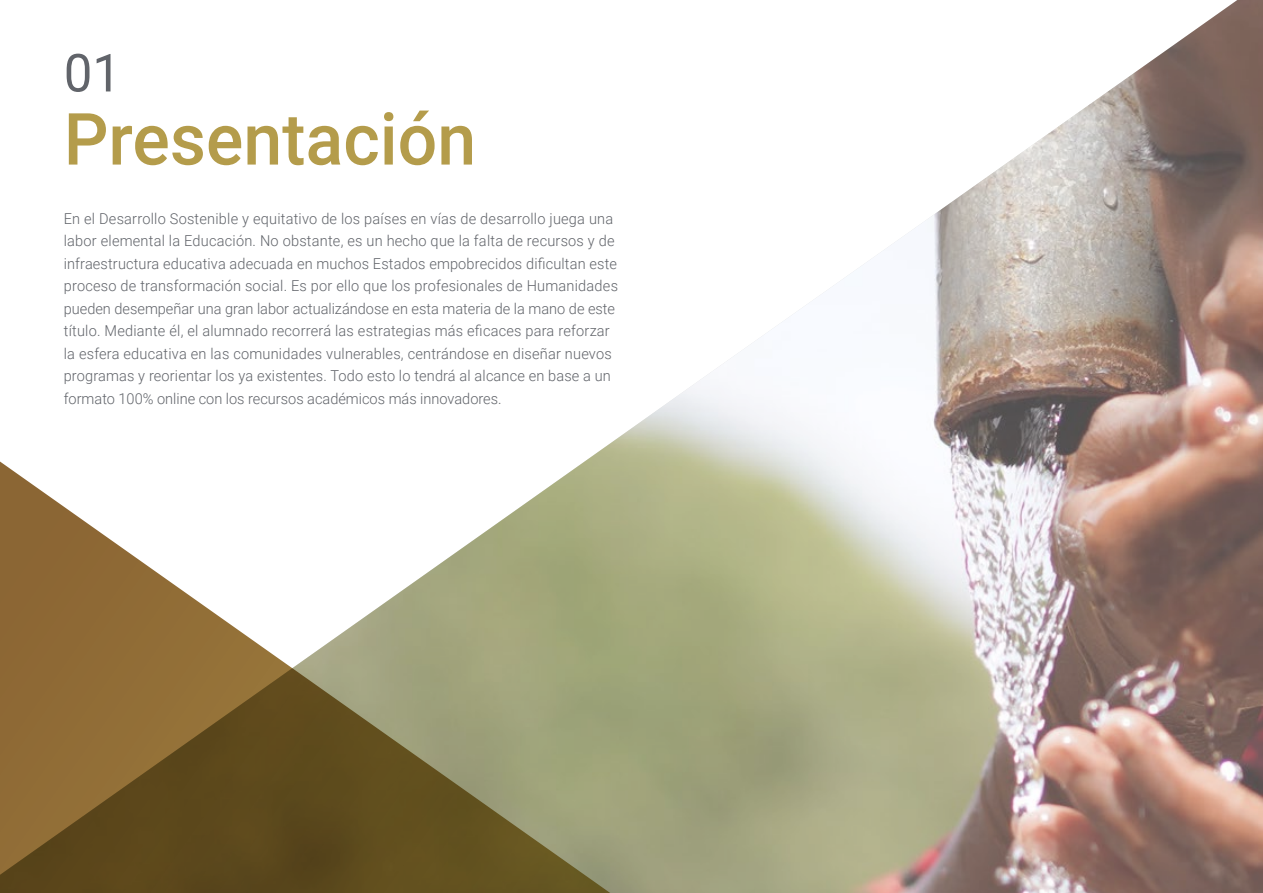
<style>
.page{position:relative;width:1263px;height:893px;background:#fff}
.page>*{position:absolute;margin:0;border:0;box-sizing:border-box;transform-origin:0 0}
.t1{font:500 72px "Roboto";color:#b49c4b}
.t2{font:52.5px "Roboto";color:#61646a}
.t3{font:300 15px/22.5px "Roboto";letter-spacing:.015em;color:#61646a}
</style>
<div class="page">
<img style="left:607px;top:0;width:656px;height:893px">
<svg style="left:0;top:446px;width:640px;height:447px"></svg>
<h2 class="t2" style="left:64px;top:36px;width:59px">01</h2>
<h1 class="t1" style="left:64px;top:89px;width:414px">Presentación</h1>
<p class="t3" style="left:64px;top:207px;width:556px">En el Desarrollo Sostenible y equitativo de los países en vías de desarrollo juega una labor elemental la Educación. No obstante, es un hecho que la falta de recursos y de infraestructura educativa adecuada en muchos Estados empobrecidos dificultan este proceso de transformación social. Es por ello que los profesionales de Humanidades pueden desempeñar una gran labor actualizándose en esta materia de la mano de este título. Mediante él, el alumnado recorrerá las estrategias más eficaces para reforzar la esfera educativa en las comunidades vulnerables, centrándose en diseñar nuevos programas y reorientar los ya existentes. Todo esto lo tendrá al alcance en base a un formato 100% online con los recursos académicos más innovadores.</p>
</div>
